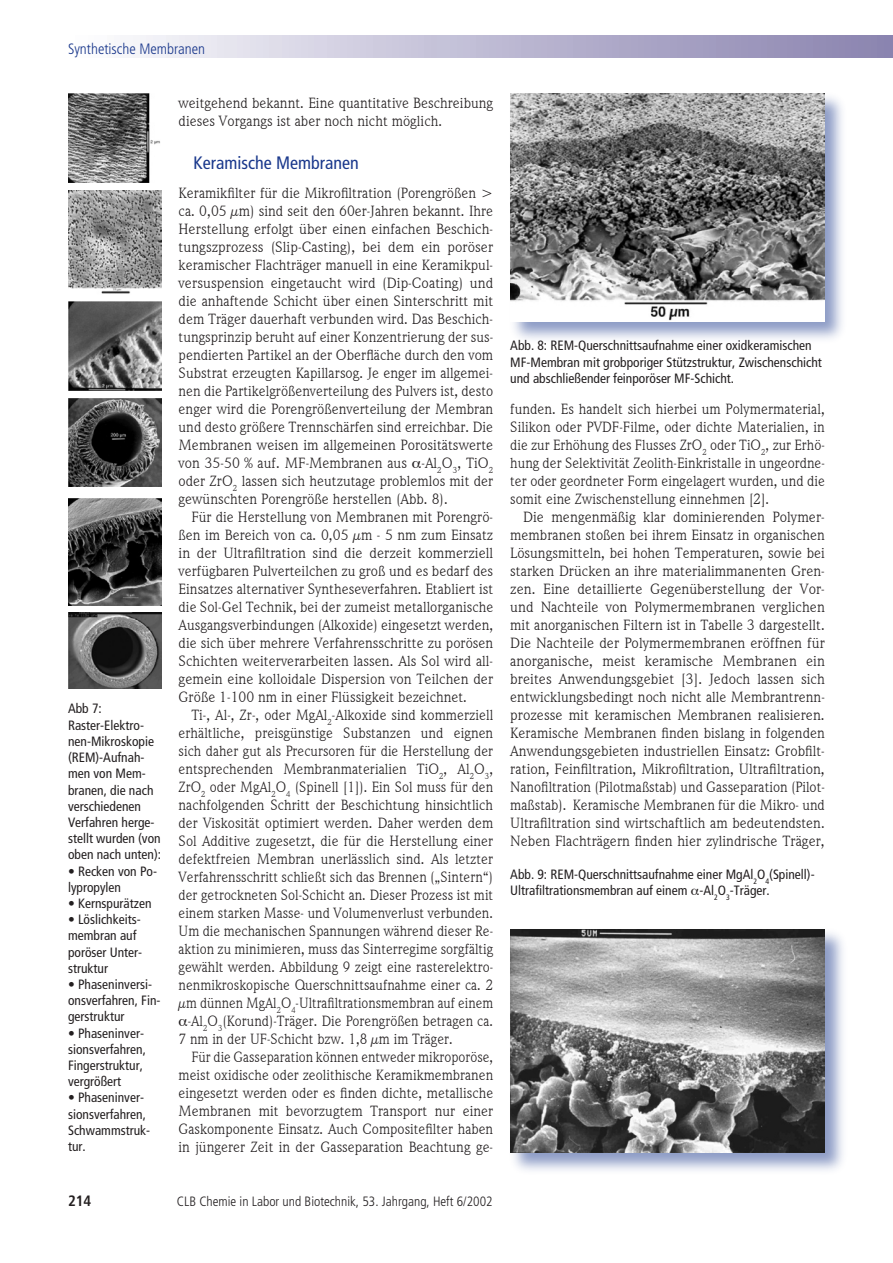
<style>
.page{position:relative;width:893px;height:1263px;background:#fff}
.page>*{position:absolute;margin:0;border:0;box-sizing:border-box;transform-origin:0 0}
.t1{font:condensed 18px "Frutiger";color:#1a388c}
.t2{font:15px/18px "Weidemann IT Cby BT";color:#231f20;text-align:justify}
.t3{font:15px "Weidemann IT Cby BT";color:#231f20;scale:.95 1}
.t4{font:15px "Weidemann IT Cby BT";color:#231f20;scale:.96 1}
.t5{font:300 condensed 15px "Frutiger";color:#1a388c}
.t6{font:700 condensed 15px "Frutiger";color:#231f20}
.t7{font:condensed 13.5px/16.2px "Frutiger";color:#231f20}
.t8{font:300 condensed 13.5px "Frutiger";color:#231f20}
</style>
<div class="page">
<div style="left:68px;top:35px;width:825px;height:23px;background:linear-gradient(to right,#fcfcfe,#8780ae)"></div>
<svg style="left:892px;top:35px;width:1px;height:23px"></svg>
<div style="left:509px;top:927px;width:339px;height:248px;background:#1a388c;opacity:.5"></div>
<img style="left:510px;top:929px;width:315px;height:223px">
<img style="left:68px;top:94px;width:92px;height:89px">
<img style="left:68px;top:190px;width:94px;height:104px">
<img style="left:68px;top:302px;width:94px;height:89px">
<img style="left:68px;top:399px;width:94px;height:88px">
<img style="left:68px;top:499px;width:94px;height:107px">
<img style="left:68px;top:612px;width:94px;height:76px">
<div style="left:509px;top:92px;width:340px;height:254px;background:#1a388c;opacity:.5"></div>
<img style="left:510px;top:94px;width:315px;height:227px">
<p class="t5" style="left:68px;top:40px;width:139px">Synthetische Membranen</p>
<p class="t7" style="left:68px;top:701px;width:95px">Abb 7:<br>Raster-Elektro&shy;nen-Mikroskopie (REM)-Aufnah&shy;men von Mem&shy;branen, die nach verschiedenen<br>Verfahren herge&shy;stellt wurden (von oben nach unten):</p>
<p class="t7" style="left:68px;top:863px;width:90px">• Recken von Po&shy;lypropylen</p>
<p class="t7" style="left:68px;top:895px;width:85px">• Kernspurätzen</p>
<p class="t7" style="left:68px;top:911px;width:76px">• Löslichkeits&shy;membran auf poröser Unter&shy;struktur</p>
<p class="t7" style="left:68px;top:976px;width:94px">• Phaseninversi&shy;onsverfahren, Fin&shy;gerstruktur</p>
<p class="t7" style="left:68px;top:1025px;width:79px">• Phaseninver&shy;sionsverfahren,<br>Fingerstruktur, vergrößert</p>
<p class="t7" style="left:68px;top:1090px;width:84px">• Phaseninver&shy;sionsverfahren,<br>Schwammstruk&shy;tur.</p>
<p class="t2" style="left:179px;top:94px;width:316px">weitgehend bekannt. Eine quantitative Beschreibung dieses Vorgangs ist aber noch nicht möglich.</p>
<p class="t1" style="left:193px;top:152px;width:167px">Keramische Membranen</p>
<p class="t2" style="left:179px;top:184px;width:316px">Keramikfilter für die Mikrofiltration (Porengrößen &gt; ca. 0,05 µm) sind seit den 60er-Jahren bekannt. Ihre Herstellung erfolgt über einen einfachen Beschich&shy;tungszprozess (Slip-Casting), bei dem ein poröser keramischer Flachträger manuell in eine Keramikpul&shy;versuspension eingetaucht wird (Dip-Coating) und die anhaftende Schicht über einen Sinterschritt mit dem Träger dauerhaft verbunden wird. Das Beschich&shy;tungsprinzip beruht auf einer Konzentrierung der sus&shy;pendierten Partikel an der Oberfläche durch den vom Substrat erzeugten Kapillarsog. Je enger im allgemei&shy;nen die Partikelgrößenverteilung des Pulvers ist, desto enger wird die Porengrößenverteilung der Membran und desto größere Trennschärfen sind erreichbar. Die Membranen weisen im allgemeinen Porositätswerte von 35-50 % auf. MF-Membranen aus -Al<sub>2</sub>O<sub>3</sub>, TiO<sub>2 </sub>oder ZrO<sub>2</sub> lassen sich heutzutage problemlos mit der gewünschten Porengröße herstellen (Abb. 8).</p>
<p class="t2" style="left:179px;top:508px;width:316px;text-indent:13px">Für die Herstellung von Membranen mit Porengrö&shy;ßen im Bereich von ca. 0,05 µm - 5 nm zum Einsatz in der Ultrafiltration sind die derzeit kommerziell verfügbaren Pulverteilchen zu groß und es bedarf des Einsatzes alternativer Syntheseverfahren. Etabliert ist die Sol-Gel Technik, bei der zumeist metallorganische Ausgangsverbindungen (Alkoxide) eingesetzt werden, die sich über mehrere Verfahrensschritte zu porösen Schichten weiterverarbeiten lassen. Als Sol wird all&shy;gemein eine kolloidale Dispersion von Teilchen der Größe 1-100 nm in einer Flüssigkeit bezeichnet.</p>
<p class="t2" style="left:191px;top:706px;width:303px">Ti-, Al-, Zr-, oder MgAl<sub>2</sub>-Alkoxide sind kommerziell</p>
<p class="t2" style="left:179px;top:724px;width:316px">erhältliche, preisgünstige Substanzen und eignen</p>
<p class="t2" style="left:179px;top:742px;width:316px">sich daher gut als Precursoren für die Herstellung der</p>
<p class="t2" style="left:179px;top:760px;width:316px">entsprechenden Membranmaterialien TiO<sub>2</sub>, Al<sub>2</sub>O<sub>3</sub>,</p>
<p class="t2" style="left:179px;top:778px;width:316px">ZrO<sub>2</sub> oder MgAl<sub>2</sub>O<sub>4</sub> (Spinell [1]). Ein Sol muss für den</p>
<p class="t2" style="left:179px;top:796px;width:316px">nachfolgenden Schritt der Beschichtung hinsichtlich</p>
<p class="t2" style="left:179px;top:814px;width:316px">der Viskosität optimiert werden. Daher werden dem</p>
<p class="t2" style="left:179px;top:832px;width:316px">Sol Additive zugesetzt, die für die Herstellung einer</p>
<p class="t2" style="left:179px;top:850px;width:316px">defektfreien Membran unerlässlich sind. Als letzter</p>
<p class="t2" style="left:179px;top:868px;width:316px">Verfahrensschritt schließt sich das Brennen („Sintern“)</p>
<p class="t2" style="left:179px;top:886px;width:316px">der getrockneten Sol-Schicht an. Dieser Prozess ist mit</p>
<p class="t2" style="left:179px;top:904px;width:316px">einem starken Masse- und Volumenverlust verbunden.</p>
<p class="t2" style="left:179px;top:922px;width:316px">Um die mechanischen Spannungen während dieser Re-</p>
<p class="t2" style="left:179px;top:940px;width:316px">aktion zu minimieren, muss das Sinterregime sorgfältig</p>
<p class="t2" style="left:179px;top:958px;width:316px">gewählt werden. Abbildung 9 zeigt eine rasterelektro-</p>
<p class="t2" style="left:179px;top:976px;width:316px">nenmikroskopische Querschnittsaufnahme einer ca. 2</p>
<p class="t3" style="left:179px;top:994px;width:333px">µm dünnen MgAl<sub>2</sub>O<sub>4</sub>-Ultrafiltrationsmembran auf einem</p>
<p class="t2" style="left:188px;top:1012px;width:307px">-Al<sub>2</sub>O<sub>3</sub>(Korund)-Träger. Die Porengrößen betragen ca.</p>
<p class="t2" style="left:179px;top:1030px;width:276px">7 nm in der UF-Schicht bzw. 1,8 µm im Träger.</p>
<p class="t4" style="left:191px;top:1048px;width:316px">Für die Gasseparation können entweder mikroporöse,</p>
<p class="t2" style="left:179px;top:1066px;width:316px">meist oxidische oder zeolithische Keramikmembranen</p>
<p class="t2" style="left:179px;top:1084px;width:316px">eingesetzt werden oder es finden dichte, metallische</p>
<p class="t2" style="left:179px;top:1102px;width:316px">Membranen mit bevorzugtem Transport nur einer</p>
<p class="t2" style="left:179px;top:1120px;width:316px">Gaskomponente Einsatz. Auch Compositefilter haben</p>
<p class="t2" style="left:179px;top:1138px;width:316px">in jüngerer Zeit in der Gasseparation Beachtung ge-</p>
<p class="t6" style="left:68px;top:1192px;width:25px">214</p>
<p class="t8" style="left:177px;top:1194px;width:317px">CLB Chemie in Labor und Biotechnik, 53. Jahrgang, Heft 6/2002</p>
<p class="t7" style="left:510px;top:338px;width:313px">Abb. 8: REM-Querschnittsaufnahme einer oxidkeramischen<br>MF-Membran mit grobporiger Stützstruktur, Zwischenschicht und abschließender feinporöser MF-Schicht.</p>
<p class="t2" style="left:510px;top:400px;width:316px">funden. Es handelt sich hierbei um Polymermaterial, Silikon oder PVDF-Filme, oder dichte Materialien, in die zur Erhöhung des Flusses ZrO<sub>2</sub> oder TiO<sub>2</sub>, zur Erhö&shy;hung der Selektivität Zeolith-Einkristalle in ungeordne&shy;ter oder geordneter Form eingelagert wurden, und die somit eine Zwischenstellung einnehmen [2].</p>
<p class="t2" style="left:510px;top:508px;width:316px;text-indent:13px">Die mengenmäßig klar dominierenden Polymer&shy;membranen stoßen bei ihrem Einsatz in organischen Lösungsmitteln, bei hohen Temperaturen, sowie bei starken Drücken an ihre materialimmanenten Gren&shy;zen. Eine detaillierte Gegenüberstellung der Vor&shy;und Nachteile von Polymermembranen verglichen mit anorganischen Filtern ist in Tabelle 3 dargestellt.<br>Die Nachteile der Polymermembranen eröffnen für anorganische, meist keramische Membranen ein breites Anwendungsgebiet [3]. Jedoch lassen sich entwicklungsbedingt noch nicht alle Membrantrenn&shy;prozesse mit keramischen Membranen realisieren.<br>Keramische Membranen finden bislang in folgenden Anwendungsgebieten industriellen Einsatz: Grobfilt&shy;ration, Feinfiltration, Mikrofiltration, Ultrafiltration, Nanofiltration (Pilotmaßstab) und Gasseparation (Pilot&shy;maßstab). Keramische Membranen für die Mikro- und Ultrafiltration sind wirtschaftlich am bedeutendsten.<br>Neben Flachträgern finden hier zylindrische Träger,</p>
<p class="t7" style="left:510px;top:866px;width:306px">Abb. 9: REM-Querschnittsaufnahme einer MgAl<sub>2</sub>O<sub>4</sub>(Spinell)-<br>Ultrafiltrationsmembran auf einem -Al<sub>2</sub>O<sub>3</sub>-Träger.</p>
</div>
